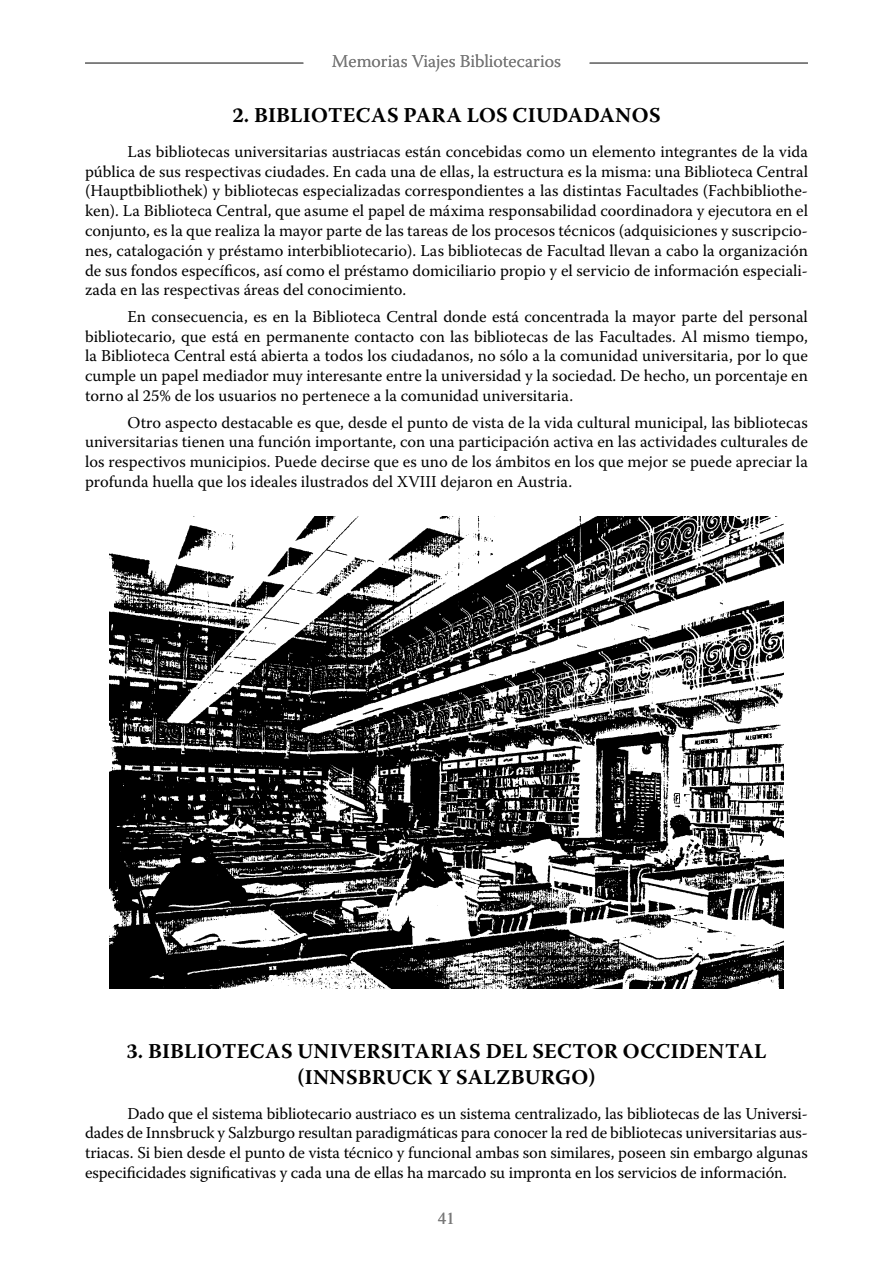
<style>
.page{position:relative;width:893px;height:1263px;background:#fff}
.page>*{position:absolute;margin:0;border:0;box-sizing:border-box;transform-origin:0 0}
.t1{font:700 21px "Warnock Pro";letter-spacing:.01em;color:#000}
.t2{font:300 18px "Warnock Pro";color:#787878}
.t3{font:16.5px/19.8px "Warnock Pro";color:#000;text-align:justify}
.t4{font:16.5px "Times";color:#787878}
</style>
<div class="page">
<img style="left:109px;top:516px;width:675px;height:472px">
<hr style="left:590px;top:62px;width:218px;height:2px;background:#787878">
<hr style="left:85px;top:62px;width:218px;height:2px;background:#787878">
<p class="t2" style="left:332px;top:51px;width:231px">Memorias Viajes Bibliotecarios</p>
<p class="t1" style="left:232px;top:102px;width:50px">2. BIBLIOTECAS</p>
<p class="t1" style="left:403px;top:102px;width:16px">PARA</p>
<p class="t1" style="left:467px;top:102px;width:15px">LOS</p>
<p class="t1" style="left:513px;top:102px;width:16px">CIUDADANOS</p>
<p class="t3" style="left:85px;top:141px;width:724px;text-indent:43px">Las bibliotecas universitarias austriacas están concebidas como un elemento integrantes de la vida pública de sus respectivas ciudades. En cada una de ellas, la estructura es la misma: una Biblioteca Central (Hauptbibliothek) y bibliotecas especializadas correspondientes a las distintas Facultades (Fachbibliothe&shy;ken). La Biblioteca Central, que asume el papel de máxima responsabilidad coordinadora y ejecutora en el conjunto, es la que realiza la mayor parte de las tareas de los procesos técnicos (adquisiciones y suscripcio&shy;nes, catalogación y préstamo interbibliotecario). Las bibliotecas de Facultad llevan a cabo la organización de sus fondos específicos, así como el préstamo domiciliario propio y el servicio de información especiali&shy;zada en las respectivas áreas del conocimiento.</p>
<p class="t3" style="left:85px;top:306px;width:724px;text-indent:43px">En consecuencia, es en la Biblioteca Central donde está concentrada la mayor parte del personal bibliotecario, que está en permanente contacto con las bibliotecas de las Facultades. Al mismo tiempo, la Biblioteca Central está abierta a todos los ciudadanos, no sólo a la comunidad universitaria, por lo que cumple un papel mediador muy interesante entre la universidad y la sociedad. De hecho, un porcentaje en torno al 25% de los usuarios no pertenece a la comunidad universitaria.</p>
<p class="t3" style="left:85px;top:412px;width:724px;text-indent:43px">Otro aspecto destacable es que, desde el punto de vista de la vida cultural municipal, las bibliotecas universitarias tienen una función importante, con una participación activa en las actividades culturales de los respectivos municipios. Puede decirse que es uno de los ámbitos en los que mejor se puede apreciar la profunda huella que los ideales ilustrados del XVIII dejaron en Austria.</p>
<p class="t1" style="left:126px;top:1039px;width:50px">3. BIBLIOTECAS</p>
<p class="t1" style="left:297px;top:1039px;width:15px">UNIVERSITARIAS</p>
<p class="t1" style="left:486px;top:1039px;width:15px">DEL</p>
<p class="t1" style="left:532px;top:1039px;width:16px">SECTOR</p>
<p class="t1" style="left:623px;top:1039px;width:16px">OCCIDENTAL</p>
<p class="t1" style="left:298px;top:1064px;width:32px">(INNSBRUCK</p>
<p class="t1" style="left:437px;top:1064px;width:47px">Y SALZBURGO</p>
<p class="t1" style="left:588px;top:1064px;width:8px">)</p>
<p class="t3" style="left:85px;top:1103px;width:724px;text-indent:43px">Dado que el sistema bibliotecario austriaco es un sistema centralizado, las bibliotecas de las Universi&shy;dades de Innsbruck y Salzburgo resultan paradigmáticas para conocer la red de bibliotecas universitarias aus&shy;triacas. Si bien desde el punto de vista técnico y funcional ambas son similares, poseen sin embargo algunas especificidades significativas y cada una de ellas ha marcado su impronta en los servicios de información.</p>
<p class="t4" style="left:438px;top:1203px;width:18px">41</p>
</div>
